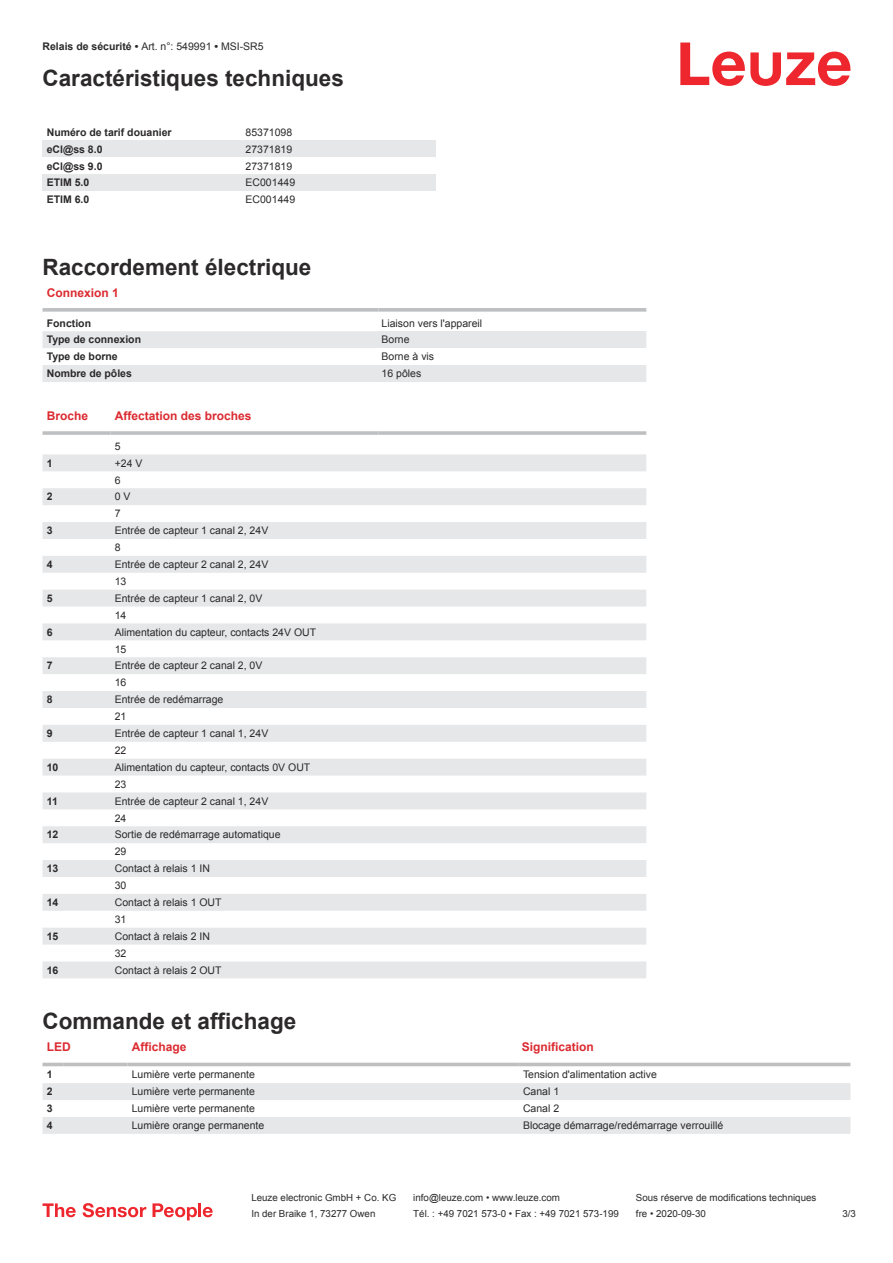
<style>
.page{position:relative;width:893px;height:1263px;background:#fff}
.page>*{position:absolute;margin:0;border:0;box-sizing:border-box;transform-origin:0 0}
.t1{font:700 22.5px "Arial";color:#2b292a}
.t2{font:700 12px "Arial";color:#db2a30}
.t3{font:10.5px/17px "Arial";color:#2b292a}
.t4{font:700 10.5px "Arial";color:#2b292a}
.t5{font:9.75px "Arial";color:#2b292a}
.s1{font-weight:700}
</style>
<div class="page">
<svg style="left:680px;top:43px;width:170px;height:43px"></svg>
<div style="left:43px;top:140px;width:199px;height:17px;background:#e6e7e9"></div>
<div style="left:242px;top:140px;width:194px;height:17px;background:#e6e7e9"></div>
<div style="left:43px;top:174px;width:199px;height:17px;background:#e6e7e9"></div>
<div style="left:242px;top:174px;width:194px;height:17px;background:#e6e7e9"></div>
<svg style="left:43px;top:331px;width:335px;height:51px"></svg>
<svg style="left:43px;top:308px;width:335px;height:4px"></svg>
<svg style="left:378px;top:308px;width:268px;height:4px"></svg>
<div style="left:378px;top:331px;width:268px;height:17px;background:#e6e7e9"></div>
<div style="left:378px;top:365px;width:268px;height:17px;background:#e6e7e9"></div>
<svg style="left:43px;top:454px;width:603px;height:524px;fill:#ececee"></svg>
<hr style="left:43px;top:431px;width:68px;height:4px;background:#c8cacb">
<hr style="left:111px;top:431px;width:267px;height:4px;background:#bdbfc1">
<hr style="left:378px;top:431px;width:268px;height:4px;background:#c8cacb">
<div style="left:43px;top:1062px;width:807px;height:5px;background:#ececed"></div>
<svg style="left:43px;top:1083px;width:807px;height:51px"></svg>
<hr style="left:43px;top:1063px;width:21px;height:3px;background:#bdbfc1">
<hr style="left:64px;top:1063px;width:64px;height:3px;background:#bdbfc1">
<hr style="left:128px;top:1063px;width:391px;height:3px;background:#bdbfc1">
<hr style="left:519px;top:1063px;width:331px;height:3px;background:#bdbfc1">
<svg style="left:43px;top:1203px;width:33px;height:14px"></svg>
<svg style="left:83px;top:1203px;width:63px;height:14px"></svg>
<svg style="left:153px;top:1203px;width:44px;height:17px"></svg>
<hr style="left:198px;top:1203px;width:3px;height:14px;background:#ed272d">
<svg style="left:203px;top:1207px;width:10px;height:10px"></svg>
<p class="t3" style="left:43px;top:39px;width:223px"><span class="s1">Relais de sécurité •</span> Art. n°: 549991 <span class="s1">•</span> MSI-SR5</p>
<h1 class="t1" style="left:43px;top:70px;width:303px">Caractéristiques techniques</h1>
<p class="t4" style="left:47px;top:128px;width:126px">Numéro de tarif douanier</p>
<p class="t3" style="left:246px;top:125px;width:48px">85371098</p>
<p class="t4" style="left:47px;top:145px;width:57px">eCl@ss 8.0</p>
<p class="t3" style="left:246px;top:141px;width:48px">27371819</p>
<p class="t4" style="left:47px;top:162px;width:57px">eCl@ss 9.0</p>
<p class="t3" style="left:246px;top:158px;width:48px">27371819</p>
<p class="t4" style="left:47px;top:179px;width:44px">ETIM 5.0</p>
<p class="t3" style="left:246px;top:175px;width:51px">EC001449</p>
<p class="t4" style="left:47px;top:196px;width:44px">ETIM 6.0</p>
<p class="t3" style="left:246px;top:192px;width:51px">EC001449</p>
<h1 class="t1" style="left:43px;top:259px;width:270px">Raccordement électrique</h1>
<p class="t2" style="left:47px;top:288px;width:74px">Connexion 1</p>
<p class="t4" style="left:47px;top:319px;width:46px">Fonction</p>
<p class="t3" style="left:382px;top:315px;width:102px">Liaison vers l'appareil</p>
<p class="t4" style="left:47px;top:336px;width:96px">Type de connexion</p>
<p class="t3" style="left:382px;top:332px;width:30px">Borne</p>
<p class="t4" style="left:47px;top:353px;width:72px">Type de borne</p>
<p class="t3" style="left:382px;top:349px;width:54px">Borne à vis</p>
<p class="t4" style="left:47px;top:370px;width:87px">Nombre de pôles</p>
<p class="t3" style="left:382px;top:366px;width:41px">16 pôles</p>
<p class="t2" style="left:47px;top:412px;width:43px">Broche</p>
<p class="t2" style="left:115px;top:412px;width:138px">Affectation des broches</p>
<p class="t3" style="left:115px;top:438px;width:7px">5</p>
<p class="t4" style="left:47px;top:459px;width:7px">1</p>
<p class="t3" style="left:115px;top:455px;width:29px">+24 V<br>6</p>
<p class="t4" style="left:47px;top:493px;width:7px">2</p>
<p class="t3" style="left:115px;top:489px;width:17px">0 V<br>7</p>
<p class="t4" style="left:47px;top:527px;width:7px">3</p>
<p class="t3" style="left:115px;top:523px;width:155px">Entrée de capteur 1 canal 2, 24V<br>8</p>
<p class="t4" style="left:47px;top:560px;width:7px">4</p>
<p class="t3" style="left:115px;top:557px;width:155px">Entrée de capteur 2 canal 2, 24V<br>13</p>
<p class="t4" style="left:47px;top:594px;width:7px">5</p>
<p class="t3" style="left:115px;top:591px;width:149px">Entrée de capteur 1 canal 2, 0V<br>14</p>
<p class="t4" style="left:47px;top:628px;width:7px">6</p>
<p class="t3" style="left:115px;top:624px;width:203px">Alimentation du capteur, contacts 24V OUT<br>15</p>
<p class="t4" style="left:47px;top:662px;width:7px">7</p>
<p class="t3" style="left:115px;top:658px;width:149px">Entrée de capteur 2 canal 2, 0V<br>16</p>
<p class="t4" style="left:47px;top:696px;width:7px">8</p>
<p class="t3" style="left:115px;top:692px;width:110px">Entrée de redémarrage<br>21</p>
<p class="t4" style="left:47px;top:729px;width:7px">9</p>
<p class="t3" style="left:115px;top:726px;width:155px">Entrée de capteur 1 canal 1, 24V<br>22</p>
<p class="t4" style="left:47px;top:763px;width:13px">10</p>
<p class="t3" style="left:115px;top:760px;width:197px">Alimentation du capteur, contacts 0V OUT<br>23</p>
<p class="t4" style="left:47px;top:797px;width:13px">11</p>
<p class="t3" style="left:115px;top:793px;width:155px">Entrée de capteur 2 canal 1, 24V<br>24</p>
<p class="t4" style="left:47px;top:831px;width:13px">12</p>
<p class="t3" style="left:115px;top:827px;width:167px">Sortie de redémarrage automatique<br>29</p>
<p class="t4" style="left:47px;top:865px;width:13px">13</p>
<p class="t3" style="left:115px;top:861px;width:97px">Contact à relais 1 IN<br>30</p>
<p class="t4" style="left:47px;top:898px;width:13px">14</p>
<p class="t3" style="left:115px;top:895px;width:108px">Contact à relais 1 OUT<br>31</p>
<p class="t4" style="left:47px;top:932px;width:13px">15</p>
<p class="t3" style="left:115px;top:929px;width:97px">Contact à relais 2 IN<br>32</p>
<p class="t4" style="left:47px;top:966px;width:13px">16</p>
<p class="t3" style="left:115px;top:962px;width:108px">Contact à relais 2 OUT</p>
<h1 class="t1" style="left:43px;top:1012px;width:255px">Commande et affichage</h1>
<p class="t2" style="left:47px;top:1042px;width:25px">LED</p>
<p class="t2" style="left:132px;top:1042px;width:56px">Affichage</p>
<p class="t2" style="left:522px;top:1042px;width:74px">Signification</p>
<p class="t4" style="left:47px;top:1071px;width:7px">1</p>
<p class="t3" style="left:132px;top:1067px;width:125px">Lumière verte permanente</p>
<p class="t3" style="left:523px;top:1067px;width:135px">Tension d'alimentation active</p>
<p class="t4" style="left:47px;top:1088px;width:7px">2</p>
<p class="t3" style="left:132px;top:1084px;width:125px">Lumière verte permanente</p>
<p class="t3" style="left:523px;top:1084px;width:38px">Canal 1</p>
<p class="t4" style="left:47px;top:1104px;width:7px">3</p>
<p class="t3" style="left:132px;top:1101px;width:125px">Lumière verte permanente</p>
<p class="t3" style="left:523px;top:1101px;width:38px">Canal 2</p>
<p class="t4" style="left:47px;top:1121px;width:7px">4</p>
<p class="t3" style="left:132px;top:1118px;width:134px">Lumière orange permanente</p>
<p class="t3" style="left:523px;top:1118px;width:202px">Blocage démarrage/redémarrage verrouillé</p>
<p class="t5" style="left:251px;top:1194px;width:146px">Leuze electronic GmbH + Co. KG</p>
<p class="t5" style="left:413px;top:1194px;width:148px">info@leuze.com • www.leuze.com</p>
<p class="t5" style="left:636px;top:1194px;width:182px">Sous réserve de modifications techniques</p>
<p class="t5" style="left:251px;top:1210px;width:126px">In der Braike 1, 73277 Owen</p>
<p class="t5" style="left:413px;top:1210px;width:207px">Tél. : +49 7021 573-0 • Fax : +49 7021 573-199</p>
<p class="t5" style="left:636px;top:1210px;width:72px">fre • 2020-09-30</p>
<p class="t5" style="left:842px;top:1210px;width:15px">3 /3</p>
</div>
